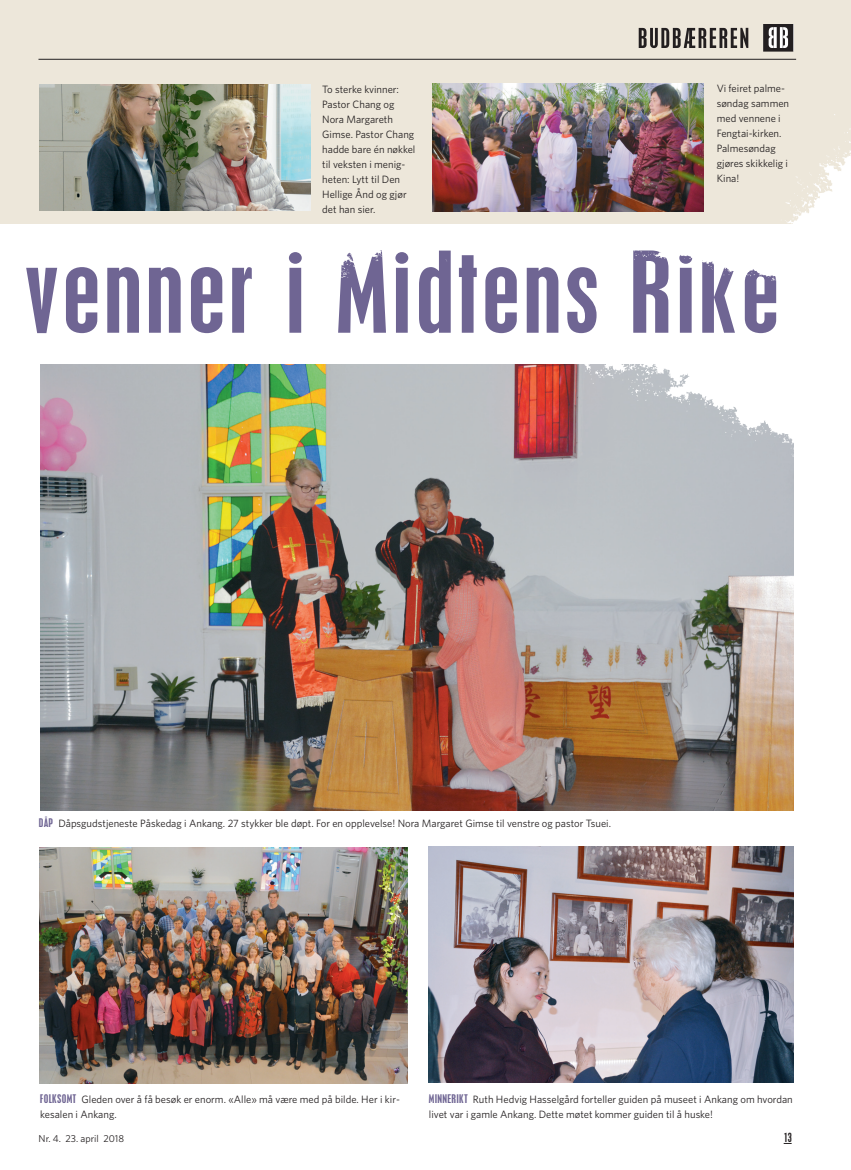
<style>
.page{position:relative;width:851px;height:1170px;background:#fff}
.page>*{position:absolute;margin:0;border:0;box-sizing:border-box;transform-origin:0 0}
.t1{font:condensed 100px "Mt Placard";letter-spacing:.025em;color:#6f6593;scale:1.1 1}
.t2{font:condensed 11.25px "Mt Placard";color:#231f20}
.t3{font:10.62px/15px "Whitney";color:#231f20}
.t4{font:10px "Whitney";color:#231f20}
.s1{font-family:"Mt Placard";font-stretch:condensed;color:#6f6593}
</style>
<div class="page">
<div style="left:1px;top:0;width:849px;height:224px;background:#ede7da"></div>
<hr style="left:38px;top:59px;width:758px;height:1px;background:#231f20">
<img style="left:763px;top:24px;width:30px;height:27px">
<img style="left:638px;top:27px;width:111px;height:22px">
<img style="left:40px;top:365px;width:753px;height:445px">
<img style="left:39px;top:847px;width:369px;height:236px">
<img style="left:428px;top:846px;width:365px;height:236px">
<img style="left:432px;top:83px;width:271px;height:129px">
<img style="left:39px;top:84px;width:272px;height:127px">
<img style="left:584px;top:364px;width:210px;height:93px">
<img style="left:786px;top:151px;width:64px;height:73px">
<p class="t3" style="left:322px;top:82px;width:95px">To sterke kvinner:<br>Pastor Chang og<br>Nora Margareth<br>Gimse. Pastor Chang hadde bare én nøkkel til veksten i menig&shy;heten: Lytt til Den<br>Hellige Ånd og gjør det han sier.</p>
<p class="t3" style="left:716px;top:81px;width:74px">Vi feiret palme&shy;søndag sammen med vennene i<br>Fengtai-kirken.<br>Palmesøndag gjøres skikkelig i<br>Kina!</p>
<h1 class="t1" style="left:24px;top:240px;width:687px">venner i Midtens Rike</h1>
<p class="t3" style="left:39px;top:816px;width:573px"><span class="s1">DÅP</span> Dåpsgudstjeneste Påskedag i Ankang. 27 stykker ble døpt. For en opplevelse! Nora Margaret Gimse til venstre og pastor Tsuei.</p>
<p class="t3" style="left:40px;top:1092px;width:361px"><span class="s1">FOLKSOMT</span> Gleden over å få besøk er enorm. «Alle» må være med på bilde. Her i kir&shy;kesalen i Ankang.</p>
<p class="t3" style="left:429px;top:1092px;width:365px"><span class="s1">MINNERIKT</span> Ruth Hedvig Hasselgård forteller guiden på museet i Ankang om hvordan livet var i gamle Ankang. Dette møtet kommer guiden til å huske!</p>
<p class="t4" style="left:39px;top:1134px;width:87px">Nr. 4. 23. april 2018</p>
<p class="t2" style="left:783px;top:1131px;width:9px">13</p>
</div>
